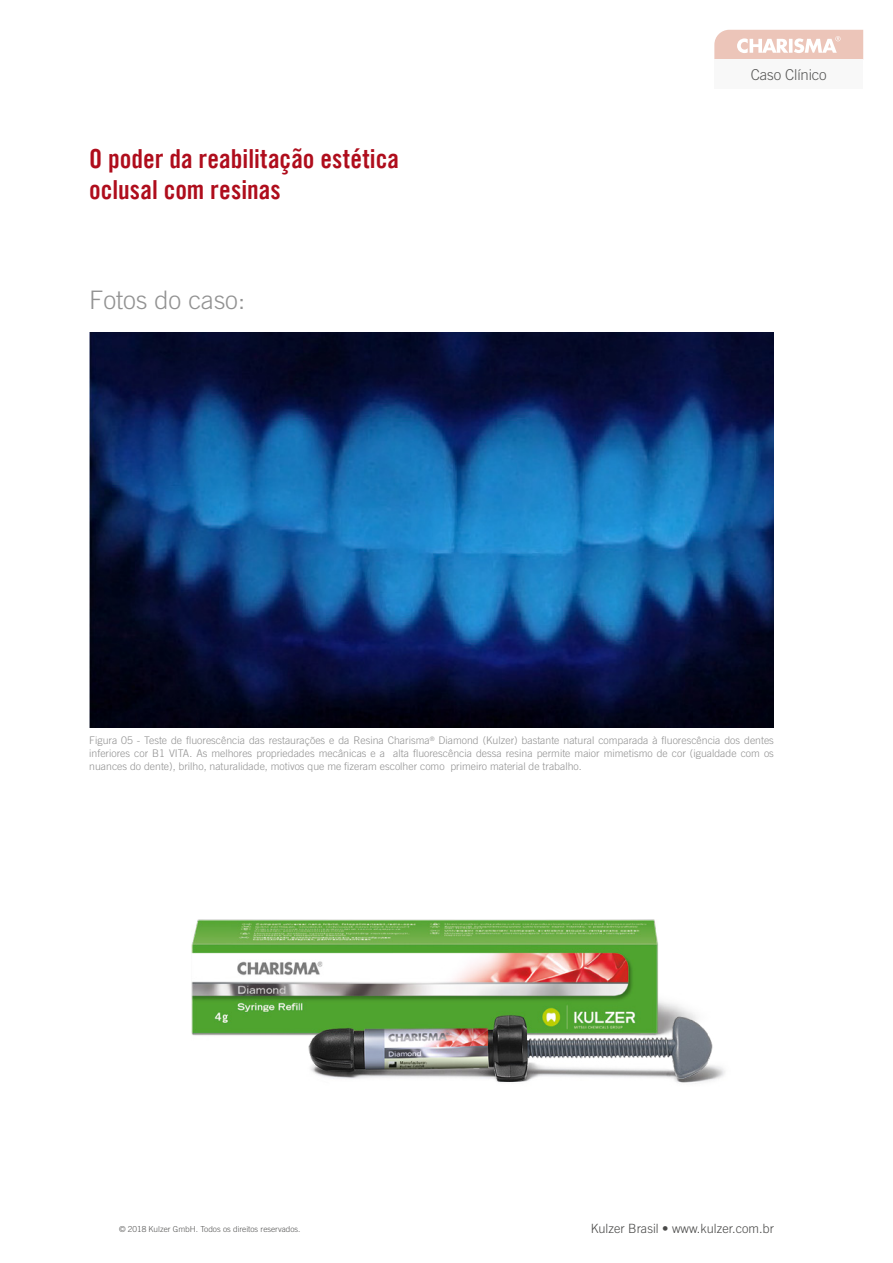
<style>
.page{position:relative;width:893px;height:1263px;background:#fff}
.page>*{position:absolute;margin:0;border:0;box-sizing:border-box;transform-origin:0 0}
.t1{font:26.25px/31.5px "Trade Gothic LT Com Bd Cn 20";color:#af0d1c}
.t2{font:300 25.5px "Trade Gothic LT Com";color:#929292}
.t3{font:300 15px "Trade Gothic LT Com";letter-spacing:-.01em;color:#575756}
.t4{font:300 12.75px "Trade Gothic LT Com";color:#4a4a49}
.t5{font:300 10.5px/12.6px "Trade Gothic LT Com";color:#929292;text-align:justify}
.t6{font:300 8.25px "Trade Gothic LT Com";color:#575756}
</style>
<div class="page">
<svg style="left:714px;top:30px;width:149px;height:29px"></svg>
<div style="left:714px;top:60px;width:149px;height:29px;background:#f8f8f8"></div>
<img style="left:191px;top:919px;width:534px;height:165px">
<img style="left:89px;top:332px;width:685px;height:396px">
<h1 class="t1" style="left:89px;top:142px;width:311px">O poder da reabilitação estética oclusal com resinas</h1>
<h2 class="t2" style="left:89px;top:285px;width:157px">Fotos do caso:</h2>
<h3 class="t3" style="left:751px;top:66px;width:77px">Caso Clínico</h3>
<p class="t5" style="left:89px;top:734px;width:686px">Figura 05 - Teste de fluorescência das restaurações e da Resina Charisma<sup>®</sup> Diamond (Kulzer) bastante natural comparada à fluorescência dos dentes inferiores cor B1 VITA. As melhores propriedades mecânicas e a alta fluorescência dessa resina permite maior mimetismo de cor (igualdade com os nuances do dente), brilho, naturalidade, motivos que me fizeram escolher como primeiro material de trabalho.</p>
<p class="t6" style="left:119px;top:1224px;width:183px">© 2018 Kulzer GmbH. Todos os direitos reservados.</p>
<p class="t4" style="left:591px;top:1221px;width:185px">Kulzer Brasil • www.kulzer.com.br</p>
</div>
